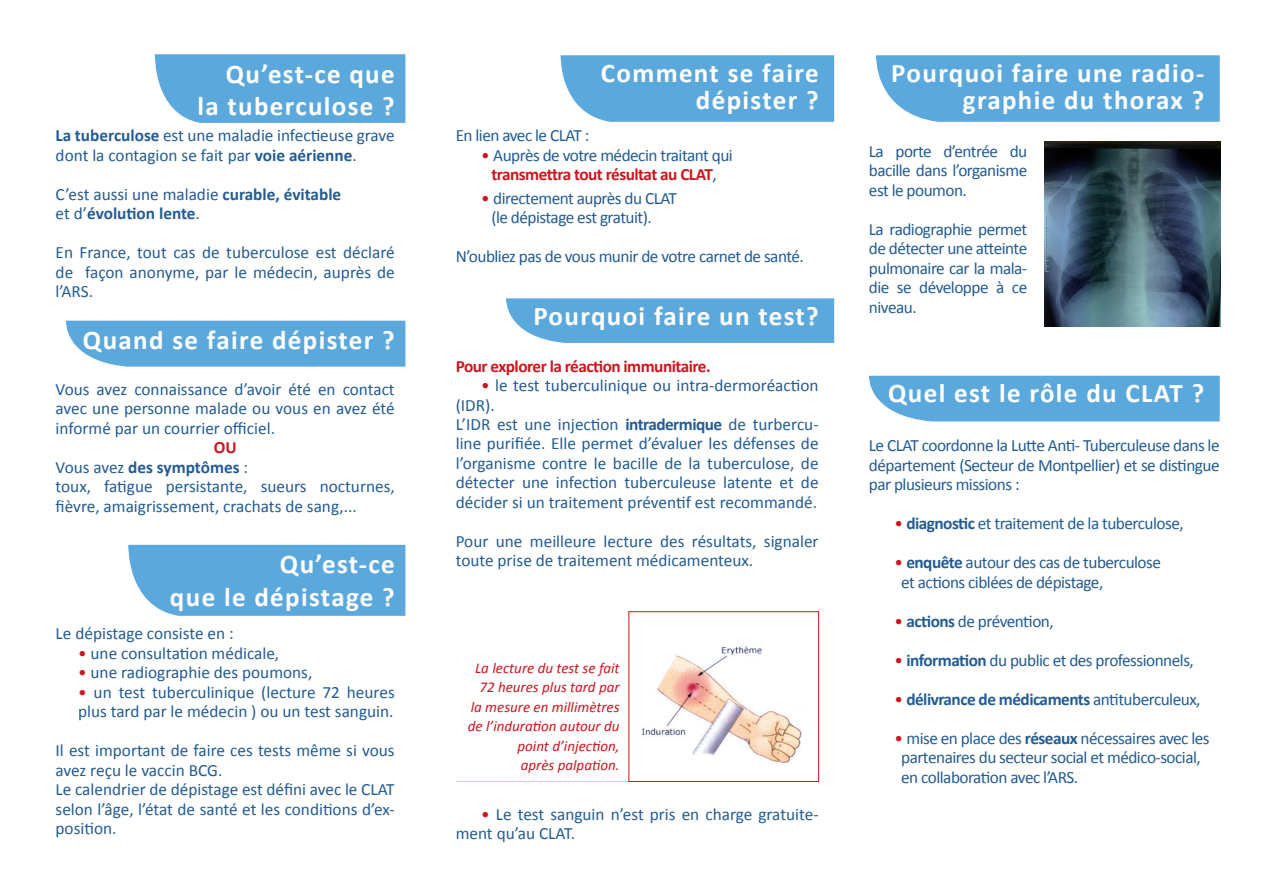
<style>
.page{position:relative;width:1263px;height:893px;background:#fff}
.page>*{position:absolute;margin:0;border:0;box-sizing:border-box;transform-origin:0 0}
.t1{font:700 27px/32.4px "Calibri";letter-spacing:.05em;color:#fff;text-align:right}
.t2{font:17.25px/19.5px "Calibri";letter-spacing:-.005em;color:#225b93}
.t3{font:17.25px/19.5px "Calibri";letter-spacing:-.03em;color:#225b93}
.t4{font:700 17.25px/19.5px "Calibri";color:#225b93}
.t5{font:700 17.25px "Calibri";letter-spacing:-.03em;color:#225b93}
.t6{font:700 17.25px "Calibri";letter-spacing:-.03em;color:#cd151d}
.t7{font:17.25px "Calibri";letter-spacing:-.035em;color:#225b93}
.t8{font:italic 15px/19.5px "Calibri";color:#cd151d;text-align:right}
.s1{font-weight:700}
.s2{font-weight:400}
.s3{font-weight:700;color:#cd151d}
.s4{color:#cd151d}
.s5{font-weight:400;color:#cd151d}
</style>
<div class="page">
<svg style="left:560px;top:55px;width:274px;height:67px;background:#63acdd"></svg>
<svg style="left:876px;top:55px;width:344px;height:67px;background:#62acdd"></svg>
<div style="left:868px;top:376px;width:352px;height:45px;background:#5ba8dc"></div>
<div style="left:506px;top:298px;width:328px;height:45px;background:#5ba8dc"></div>
<svg style="left:154px;top:54px;width:251px;height:69px;background:#63acdd"></svg>
<div style="left:65px;top:321px;width:340px;height:46px;background:#5ba8dc"></div>
<div style="left:128px;top:545px;width:277px;height:71px;background:#5ba8dc"></div>
<img style="left:641px;top:646px;width:161px;height:117px">
<div style="left:628px;top:611px;width:191px;height:171px;border:1px solid #cd151d"></div>
<hr style="left:456px;top:781px;width:175px;height:1px;background:#cd151d">
<img style="left:1044px;top:141px;width:177px;height:185px">
<h1 class="t1" style="left:197px;top:57px;width:199px">Qu’est-ce que<br>la tuberculose ?</h1>
<p class="t2" style="left:56px;top:126px;width:341px"><span class="s1">La tuberculose</span> est une maladie infectieuse grave dont la contagion se fait par <span class="s1">voie aérienne</span>.</p>
<p class="t4" style="left:56px;top:184px;width:287px"><span class="s2">C’est aussi une maladie</span> curable, évitable <span class="s2">et d’</span>évolution lente<span class="s2">.</span></p>
<p class="t2" style="left:56px;top:243px;width:341px;text-align:justify">En France, tout cas de tuberculose est déclaré de façon anonyme, par le médecin, auprès de l’ARS.</p>
<h1 class="t1" style="left:83px;top:324px;width:313px">Quand se faire dépister ?</h1>
<p class="t2" style="left:56px;top:379px;width:341px;text-align:justify">Vous avez connaissance d’avoir été en contact avec une personne malade ou vous en avez été informé par un courrier officiel.</p>
<p class="t2" style="left:56px;top:438px;width:341px;text-indent:158px"><span class="s3">OU<br></span>Vous avez <span class="s1">des symptômes</span> :<br>toux, fatigue persistante, sueurs nocturnes, fièvre, amaigrissement, crachats de sang,...</p>
<h1 class="t1" style="left:170px;top:548px;width:226px">Qu’est-ce<br>que le dépistage ?</h1>
<p class="t2" style="left:56px;top:624px;width:180px">Le dépistage consiste en :</p>
<p class="t2" style="left:78px;top:643px;width:203px"><span class="s4">•</span> une consultation médicale,</p>
<p class="t2" style="left:78px;top:663px;width:236px"><span class="s4">•</span> une radiographie des poumons,</p>
<p class="t2" style="left:78px;top:682px;width:318px"><span class="s4">•</span> un test tuberculinique (lecture 72 heures plus tard par le médecin ) ou un test sanguin.</p>
<p class="t2" style="left:56px;top:741px;width:341px">Il est important de faire ces tests même si vous avez reçu le vaccin BCG.<br>Le calendrier de dépistage est défini avec le CLAT selon l’âge, l’état de santé et les conditions d’ex&shy;position.</p>
<h1 class="t1" style="left:601px;top:59px;width:219px;line-height:27px">Comment se faire dépister ?</h1>
<h1 class="t1" style="left:891px;top:59px;width:314px;line-height:27px">Pourquoi faire une radio&shy;graphie du thorax ?</h1>
<p class="t3" style="left:456px;top:126px;width:135px">En lien avec le CLAT :</p>
<p class="t3" style="left:481px;top:145px;width:253px;text-align:center"><span class="s4">•</span> Auprès de votre médecin traitant qui <span class="s3">transmettra tout résultat au CLAT</span>,</p>
<p class="t3" style="left:491px;top:189px;width:187px;text-indent:-10px"><span class="s4">•</span> directement auprès du CLAT (le dépistage est gratuit).</p>
<p class="t3" style="left:456px;top:247px;width:350px">N’oubliez pas de vous munir de votre carnet de santé.</p>
<h1 class="t1" style="left:533px;top:299px;width:287px">Pourquoi faire un test?</h1>
<p class="t6" style="left:456px;top:355px;width:256px">Pour explorer la réaction immunitaire.</p>
<p class="t2" style="left:456px;top:376px;width:364px;text-indent:25px"><span class="s4">•</span> le test tuberculinique ou intra-dermoréaction (IDR).<br>L’IDR est une injection <span class="s1">intradermique</span> de turbercu&shy;line purifiée. Elle permet d’évaluer les défenses de l’organisme contre le bacille de la tuberculose, de détecter une infection tuberculeuse latente et de décider si un traitement préventif est recommandé.</p>
<p class="t2" style="left:456px;top:532px;width:364px">Pour une meilleure lecture des résultats, signaler toute prise de traitement médicamenteux.</p>
<p class="t8" style="left:468px;top:657px;width:153px">La lecture du test se fait<br>72 heures plus tard par la mesure en millimètres de l’induration autour du point d’injection,<br>après palpation.</p>
<p class="t2" style="left:456px;top:804px;width:364px;text-indent:25px"><span class="s4">•</span> Le test sanguin n’est pris en charge gratuite&shy;ment qu’au CLAT.</p>
<p class="t2" style="left:869px;top:142px;width:160px;text-align:justify">La porte d’entrée du bacille dans l’organisme est le poumon.</p>
<p class="t2" style="left:869px;top:220px;width:160px;text-align:justify">La radiographie permet de détecter une atteinte pulmonaire car la mala&shy;die se développe à ce niveau.</p>
<h1 class="t1" style="left:888px;top:377px;width:318px">Quel est le rôle du CLAT ?</h1>
<p class="t2" style="left:869px;top:436px;width:352px;text-align:justify">Le CLAT coordonne la Lutte Anti- Tuberculeuse dans le département (Secteur de Montpellier) et se distingue par plusieurs missions :</p>
<p class="t3" style="left:894px;top:514px;width:291px"><span class="s4">•</span> <span class="s1">diagnostic</span> et traitement de la tuberculose,</p>
<p class="t3" style="left:901px;top:553px;width:261px;text-indent:-7px"><span class="s4">•</span> <span class="s1">enquête</span> autour des cas de tuberculose et actions ciblées de dépistage,</p>
<p class="t7" style="left:894px;top:610px;width:161px"><span class="s4">•</span> <span class="s1">actions</span> de prévention,</p>
<p class="t3" style="left:894px;top:650px;width:301px"><span class="s4">•</span> <span class="s1">information</span> du public et des professionnels,</p>
<p class="t5" style="left:894px;top:688px;width:308px"><span class="s5">•</span> délivrance de médicaments <span class="s2">antituberculeux,</span></p>
<p class="t3" style="left:901px;top:728px;width:310px;text-indent:-7px"><span class="s4">•</span> mise en place des <span class="s1">réseaux</span> nécessaires avec les partenaires du secteur social et médico-social, en collaboration avec l’ARS.</p>
</div>
